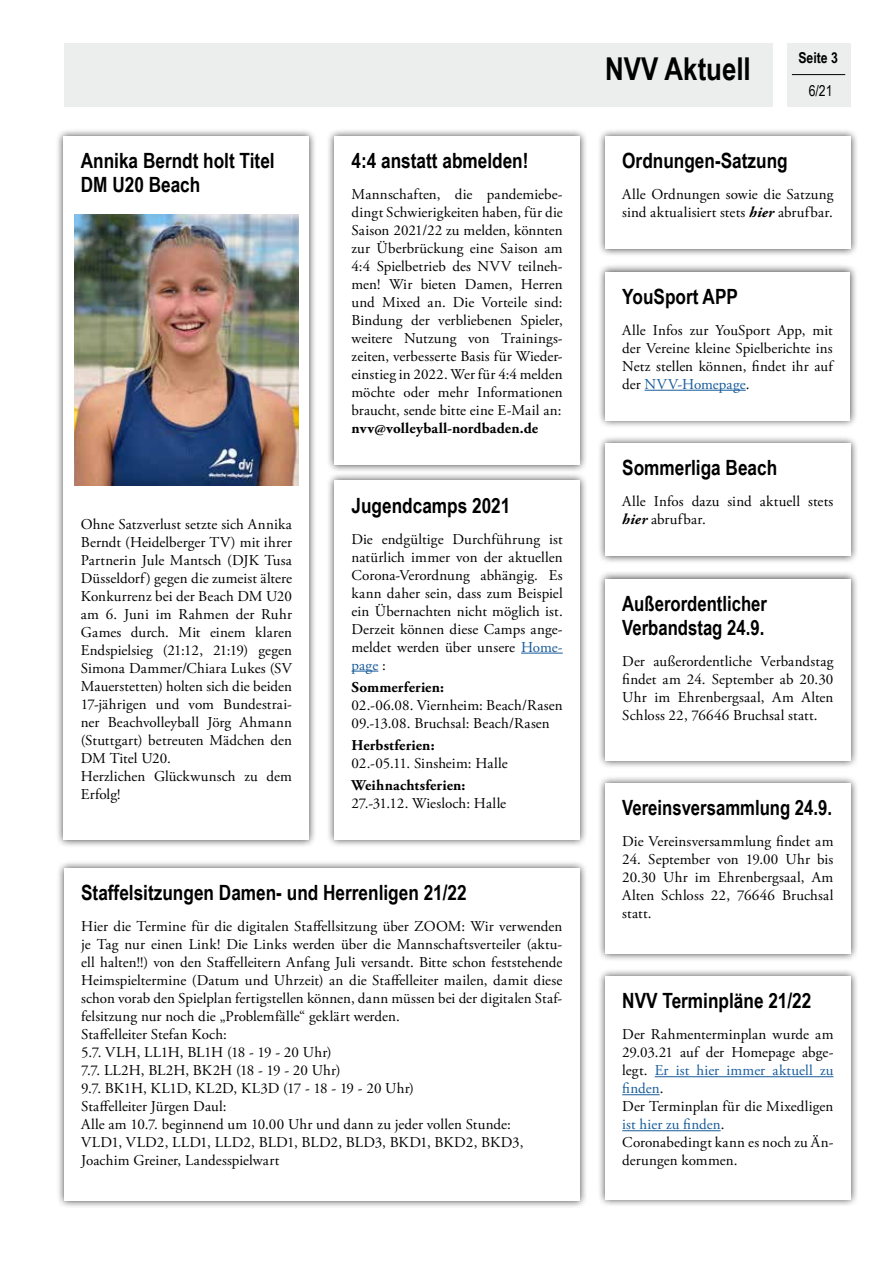
<style>
.page{position:relative;width:893px;height:1263px;background:#fff}
.page>*{position:absolute;margin:0;border:0;box-sizing:border-box;transform-origin:0 0}
.t1{font:700 31.5px "Arial Narrow";color:#000}
.t2{font:700 21px/24px "Arial Narrow";color:#000}
.t3{font:15px/18px "Adobe Garamond Pro";letter-spacing:.01em;color:#000}
.t4{font:700 15px "Adobe Garamond Pro";letter-spacing:.01em;color:#000}
.t5{font:700 15px "Arial Narrow";color:#000}
.t6{font:15px "Arial Narrow";color:#000}
.s1{color:#165b9a}
.s2{font-weight:700;font-style:italic}
</style>
<div class="page">
<div style="left:787px;top:43px;width:63px;height:63px;background:#eceded"></div>
<hr style="left:792px;top:74px;width:53px;height:1px;background:#000">
<div style="left:64px;top:43px;width:708px;height:63px;background:#eceded"></div>
<div style="left:597px;top:263px;width:261px;height:166px;background:#000;opacity:.75"></div>
<div style="left:605px;top:272px;width:245px;height:148px;background:#fff"></div>
<hr style="left:645px;top:390px;width:101px;height:1px;background:#165b9a">
<div style="left:597px;top:128px;width:262px;height:129px;background:#000;opacity:.75"></div>
<div style="left:605px;top:136px;width:245px;height:113px;background:#fff"></div>
<div style="left:597px;top:968px;width:262px;height:239px;background:#000;opacity:.75"></div>
<div style="left:605px;top:976px;width:245px;height:223px;background:#fff"></div>
<hr style="left:655px;top:1076px;width:178px;height:1px;background:#165b9a">
<hr style="left:622px;top:1094px;width:38px;height:1px;background:#165b9a">
<hr style="left:622px;top:1130px;width:99px;height:1px;background:#165b9a">
<div style="left:597px;top:775px;width:262px;height:186px;background:#000;opacity:.75"></div>
<div style="left:605px;top:783px;width:245px;height:170px;background:#fff"></div>
<div style="left:56px;top:860px;width:532px;height:348px;background:#000;opacity:.75"></div>
<div style="left:64px;top:868px;width:515px;height:332px;background:#fff"></div>
<div style="left:326px;top:128px;width:262px;height:345px;background:#000;opacity:.75"></div>
<div style="left:334px;top:136px;width:246px;height:329px;background:#fff"></div>
<div style="left:597px;top:435px;width:262px;height:129px;background:#000;opacity:.75"></div>
<div style="left:605px;top:443px;width:245px;height:113px;background:#fff"></div>
<div style="left:326px;top:472px;width:262px;height:376px;background:#000;opacity:.75"></div>
<div style="left:334px;top:480px;width:246px;height:360px;background:#fff"></div>
<hr style="left:521px;top:653px;width:42px;height:1px;background:#165b9a">
<svg style="left:351px;top:671px;width:27px;height:1px"></svg>
<div style="left:597px;top:571px;width:262px;height:197px;background:#000;opacity:.75"></div>
<div style="left:605px;top:579px;width:245px;height:181px;background:#fff"></div>
<div style="left:56px;top:128px;width:261px;height:720px;background:#000;opacity:.75"></div>
<div style="left:64px;top:136px;width:245px;height:704px;background:#fff"></div>
<img style="left:74px;top:215px;width:225px;height:271px">
<h2 class="t2" style="left:81px;top:148px;width:195px">Annika Berndt holt Titel<br>DM U20 Beach</h2>
<p class="t3" style="left:81px;top:516px;width:213px">Ohne Satzverlust setzte sich Annika<br>Berndt (Heidelberger TV) mit ihrer<br>Partnerin Jule Mantsch (DJK Tusa<br>Düsseldorf) gegen die zumeist ältere<br>Konkurrenz bei der Beach DM U20 am 6. Juni im Rahmen der Ruhr<br>Games durch. Mit einem klaren<br>Endspielsieg (21:12, 21:19) gegen<br>Simona Dammer/Chiara Lukes (SV<br>Mauerstetten) holten sich die beiden<br>17-jährigen und vom Bundestrai&shy;ner Beachvolleyball Jörg Ahmann (Stuttgart) betreuten Mädchen den<br>DM Titel U20.<br>Herzlichen Glückwunsch zu dem<br>Erfolg!</p>
<h2 class="t2" style="left:351px;top:148px;width:179px">4:4 anstatt abmelden!</h2>
<p class="t3" style="left:351px;top:186px;width:213px;text-align:justify">Mannschaften, die pandemiebe&shy;dingt Schwierigkeiten haben, für die Saison 2021/22 zu melden, könnten zur Überbrückung eine Saison am 4:4 Spielbetrieb des NVV teilneh&shy;men! Wir bieten Damen, Herren und Mixed an. Die Vorteile sind:<br>Bindung der verbliebenen Spieler, weitere Nutzung von Trainings&shy;zeiten, verbesserte Basis für Wieder&shy;einstieg in 2022. Wer für 4:4 melden möchte oder mehr Informationen braucht, sende bitte eine E-Mail an:</p>
<p class="t4" style="left:351px;top:420px;width:188px">nvv@volleyball-nordbaden.de</p>
<h2 class="t2" style="left:351px;top:492px;width:160px">Jugendcamps 2021</h2>
<p class="t3" style="left:351px;top:530px;width:213px;text-align:justify">Die endgültige Durchführung ist natürlich immer von der aktuellen Corona-Verordnung abhängig. Es kann daher sein, dass zum Beispiel ein Übernachten nicht möglich ist.<br>Derzeit können diese Camps ange&shy;meldet werden über unsere <span class="s1">Home&shy;page</span> :</p>
<p class="t4" style="left:351px;top:678px;width:94px">Sommerferien:</p>
<p class="t3" style="left:351px;top:697px;width:213px">02.-06.08. Viernheim: Beach/Rasen<br>09.-13.08. Bruchsal: Beach/Rasen</p>
<p class="t4" style="left:351px;top:737px;width:85px">Herbstferien:</p>
<p class="t3" style="left:351px;top:755px;width:158px">02.-05.11. Sinsheim: Halle</p>
<p class="t4" style="left:351px;top:777px;width:115px">Weihnachtsferien:</p>
<p class="t3" style="left:351px;top:795px;width:156px">27.-31.12. Wiesloch: Halle</p>
<h2 class="t2" style="left:81px;top:880px;width:387px">Staffelsitzungen Damen- und Herrenligen 21/22</h2>
<p class="t3" style="left:81px;top:918px;width:483px">Hier die Termine für die digitalen Staffellsitzung über ZOOM: Wir verwenden je Tag nur einen Link! Die Links werden über die Mannschaftsverteiler (aktu&shy;ell halten!!) von den Staffelleitern Anfang Juli versandt. Bitte schon feststehende Heimspieltermine (Datum und Uhrzeit) an die Staffelleiter mailen, damit diese schon vorab den Spielplan fertigstellen können, dann müssen bei der digitalen Staf&shy;felsitzung nur noch die „Problemfälle“ geklärt werden.<br>Staffelleiter Stefan Koch:<br>5.7. VLH, LL1H, BL1H (18 - 19 - 20 Uhr)<br>7.7. LL2H, BL2H, BK2H (18 - 19 - 20 Uhr)<br>9.7. BK1H, KL1D, KL2D, KL3D (17 - 18 - 19 - 20 Uhr)<br>Staffelleiter Jürgen Daul:<br>Alle am 10.7. beginnend um 10.00 Uhr und dann zu jeder vollen Stunde:<br>VLD1, VLD2, LLD1, LLD2, BLD1, BLD2, BLD3, BKD1, BKD2, BKD3, Joachim Greiner, Landesspielwart</p>
<h1 class="t1" style="left:605px;top:45px;width:147px">NVV Aktuell</h1>
<p class="t5" style="left:798px;top:46px;width:41px">Seite 3</p>
<p class="t6" style="left:809px;top:80px;width:25px">6/21</p>
<h2 class="t2" style="left:622px;top:148px;width:167px">Ordnungen-Satzung</h2>
<p class="t3" style="left:622px;top:186px;width:213px">Alle Ordnungen sowie die Satzung sind aktualisiert stets <span class="s2">hier</span> abrufbar.</p>
<h2 class="t2" style="left:622px;top:283px;width:117px">YouSport APP</h2>
<p class="t3" style="left:622px;top:321px;width:212px;text-align:justify">Alle Infos zur YouSport App, mit der Vereine kleine Spielberichte ins Netz stellen können, findet ihr auf der <span class="s1">NVV-Homepage</span>.</p>
<h2 class="t2" style="left:622px;top:455px;width:157px">Sommerliga Beach</h2>
<p class="t3" style="left:622px;top:493px;width:213px">Alle Infos dazu sind aktuell stets <span class="s2">hier</span> abrufbar.</p>
<h2 class="t2" style="left:622px;top:590px;width:146px">Außerordentlicher<br>Verbandstag 24.9.</h2>
<p class="t3" style="left:622px;top:653px;width:213px;text-align:justify">Der außerordentliche Verbandstag findet am 24. September ab 20.30<br>Uhr im Ehrenbergsaal, Am Alten Schloss 22, 76646 Bruchsal statt.</p>
<h2 class="t2" style="left:622px;top:795px;width:211px">Vereinsversammlung 24.9.</h2>
<p class="t3" style="left:622px;top:833px;width:213px">Die Vereinsversammlung findet am</p>
<p class="t3" style="left:622px;top:851px;width:213px;text-align:justify">24. September von 19.00 Uhr bis 20.30 Uhr im Ehrenbergsaal, Am Alten Schloss 22, 76646 Bruchsal statt.</p>
<h2 class="t2" style="left:622px;top:988px;width:191px">NVV Terminpläne 21/22</h2>
<p class="t3" style="left:622px;top:1026px;width:213px">Der Rahmenterminplan wurde am<br>29.03.21 auf der Homepage abge&shy;legt. <span class="s1">Er ist hier immer aktuell zu finden</span>.<br>Der Terminplan für die Mixedligen <span class="s1">ist hier zu finden</span>.<br>Coronabedingt kann es noch zu Än&shy;derungen kommen.</p>
</div>
